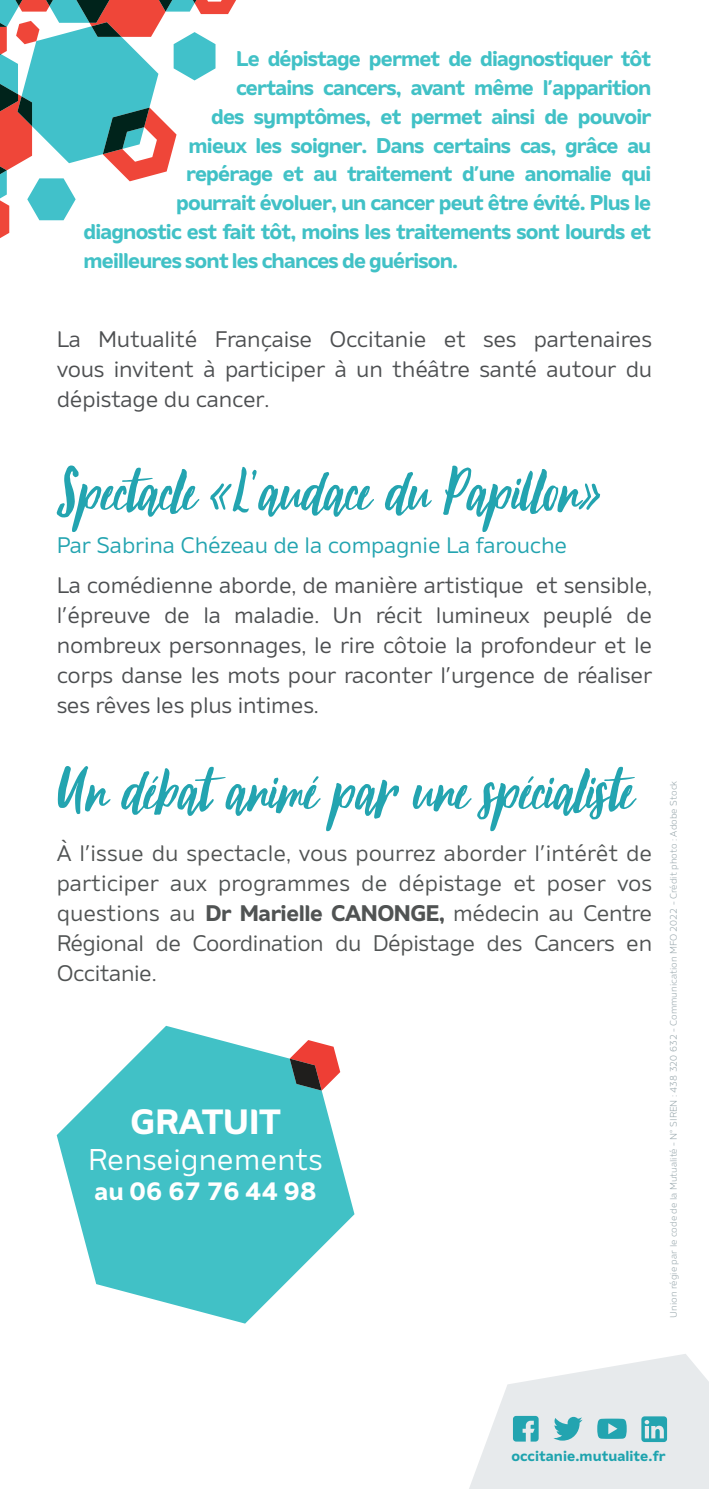
<style>
.page{position:relative;width:709px;height:1489px;background:#fff}
.page>*{position:absolute;margin:0;border:0;box-sizing:border-box;transform-origin:0 0}
.t1{font:75px "October Storm";color:#23a4b0}
.t2{font:700 35px "Amino";color:#fff}
.t3{font:30px "Amino";color:#fff}
.t4{font:700 25px "Amino";color:#fff}
.t5{font:22.5px/30px "Amino";letter-spacing:-.01em;color:#4d4f51;text-align:justify}
.t6{font:22.5px/30px "Amino";letter-spacing:-.02em;color:#505353;text-align:justify}
.t7{font:22.5px "Amino";letter-spacing:-.01em;color:#23a4b0}
.t8{font:700 21.25px "Amino";letter-spacing:-.04em;color:#41c1c6}
.t9{font:700 14.5px "Amino";letter-spacing:.005em;color:#1ea3ae}
.t10{font:300 9.5px "Amino";color:#96a5aa}
.s1{font-weight:700}
</style>
<div class="page">
<svg style="left:0;top:0;width:236px;height:238px"></svg>
<svg style="left:469px;top:1354px;width:240px;height:134px"></svg>
<svg style="left:57px;top:1025px;width:297px;height:298px;fill:#41c1c6"></svg>
<svg style="left:290px;top:1039px;width:50px;height:51px"></svg>
<p class="t8" style="left:236px;top:45px;width:417px">Le dépistage permet de diagnostiquer tôt</p>
<p class="t8" style="left:236px;top:74px;width:417px">certains cancers, avant même l’apparition</p>
<p class="t8" style="left:211px;top:103px;width:442px">des symptômes, et permet ainsi de pouvoir</p>
<p class="t8" style="left:189px;top:132px;width:464px">mieux les soigner. Dans certains cas, grâce au</p>
<p class="t8" style="left:186px;top:160px;width:466px">repérage et au traitement d’une anomalie qui</p>
<p class="t8" style="left:176px;top:189px;width:476px">pourrait évoluer, un cancer peut être évité. Plus le</p>
<p class="t8" style="left:84px;top:218px;width:569px">diagnostic est fait tôt, moins les traitements sont lourds et</p>
<p class="t8" style="left:84px;top:247px;width:376px">meilleures sont les chances de guérison.</p>
<p class="t5" style="left:57px;top:323px;width:597px">La Mutualité Française Occitanie et ses partenaires vous invitent à participer à un théâtre santé autour du dépistage du cancer.</p>
<h1 class="t1" style="left:57px;top:455px;width:546px">Spectacle «L’audace du Papillon»</h1>
<p class="t7" style="left:57px;top:532px;width:512px">Par Sabrina Chézeau de la compagnie La farouche</p>
<p class="t5" style="left:57px;top:569px;width:597px">La comédienne aborde, de manière artistique et sensible, l’épreuve de la maladie. Un récit lumineux peuplé de nombreux personnages, le rire côtoie la profondeur et le corps danse les mots pour raconter l’urgence de réaliser ses rêves les plus intimes.</p>
<h1 class="t1" style="left:57px;top:754px;width:577px">Un débat animé par une spécialiste</h1>
<p class="t6" style="left:57px;top:837px;width:597px">À l’issue du spectacle, vous pourrez aborder l’intérêt de participer aux programmes de dépistage et poser vos questions au <span class="s1">Dr Marielle CANONGE,</span> médecin au Centre Régional de Coordination du Dépistage des Cancers en Occitanie.</p>
<h2 class="t2" style="left:131px;top:1100px;width:151px">GRATUIT</h2>
<h3 class="t3" style="left:88px;top:1141px;width:236px">Renseignements</h3>
<p class="t4" style="left:95px;top:1175px;width:223px">au 06 67 76 44 98</p>
<p class="t10" style="left:668px;top:1317px;width:538px;rotate:-90deg">Union régie par le code de la Mutualité - N° SIREN : 438 320 632 - Communication MFO 2022 - Crédit photo : Adobe Stock</p>
<p class="t9" style="left:511px;top:1446px;width:156px">occitanie.mutualite.fr</p>
</div>
